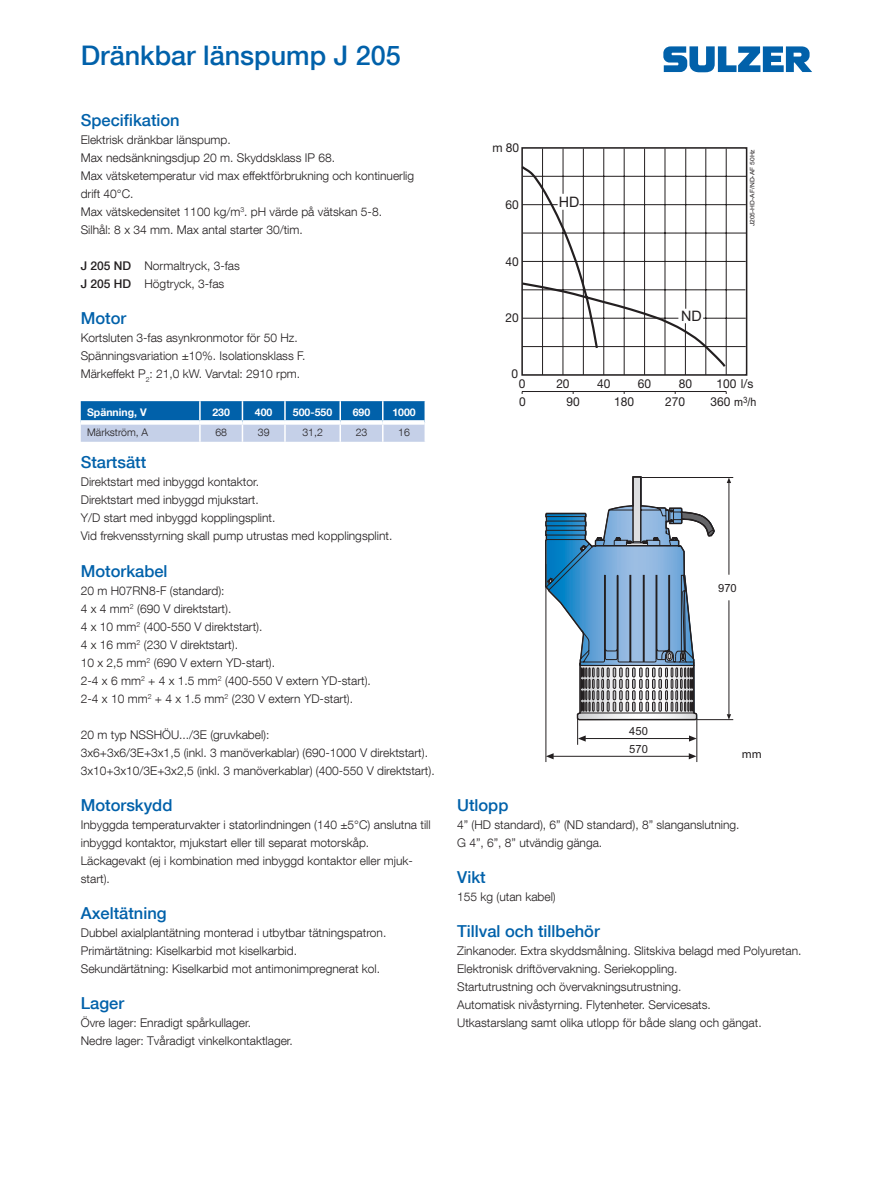
<style>
.page{position:relative;width:893px;height:1191px;background:#fff}
.page>*{position:absolute;margin:0;border:0;box-sizing:border-box;transform-origin:0 0}
.t1{font:500 27px "Helvetica Neue LT Com";color:#0161aa}
.Subtitle{font:500 16.5px "Helvetica Neue LT Com";color:#0161aa}
.t2{font:14.4px "Arial";color:#231f20}
.t3{font:12.3px "Helvetica Neue LT Com";color:#231f20}
.Body_text{font:300 12px/18px "Helvetica Neue LT Com";color:#231f20}
.t4{font:12px "Myriad";color:#231f20}
.t5{font:11.25px "Arial";color:#231f20}
.Table_column_title{font:700 10.5px "Helvetica Neue LT Com";color:#fff}
.Table_text{font:300 10.5px "Helvetica Neue LT Com";color:#231f20}
.t6{font:6.15px "Arial";color:#231f20;scale:1.09 1}
.s1{font-weight:500}
.s2{font-family:"Arial";font-size:11.7px}
</style>
<div class="page">
<svg style="left:663px;top:46px;width:149px;height:26px"></svg>
<div style="left:521px;top:147px;width:226px;height:229px;background:#fff;border:2px solid #231f20"></div>
<hr style="left:522px;top:346px;width:224px;height:1px;background:#231f20">
<hr style="left:522px;top:289px;width:223px;height:1px;background:#231f20">
<hr style="left:703px;top:318px;width:43px;height:1px;background:#231f20">
<hr style="left:522px;top:261px;width:224px;height:1px;background:#231f20">
<hr style="left:579px;top:204px;width:167px;height:1px;background:#231f20">
<hr style="left:523px;top:233px;width:223px;height:1px;background:#231f20">
<hr style="left:523px;top:176px;width:223px;height:1px;background:#231f20">
<hr style="left:542px;top:148px;width:1px;height:227px;background:#231f20">
<hr style="left:583px;top:148px;width:1px;height:227px;background:#231f20">
<hr style="left:563px;top:210px;width:1px;height:165px;background:#231f20">
<hr style="left:563px;top:148px;width:1px;height:46px;background:#231f20">
<hr style="left:603px;top:148px;width:1px;height:227px;background:#231f20">
<hr style="left:624px;top:148px;width:1px;height:227px;background:#231f20">
<hr style="left:665px;top:148px;width:1px;height:227px;background:#231f20">
<hr style="left:644px;top:148px;width:1px;height:227px;background:#231f20">
<hr style="left:685px;top:323px;width:1px;height:52px;background:#231f20">
<hr style="left:685px;top:148px;width:1px;height:161px;background:#231f20">
<hr style="left:705px;top:148px;width:1px;height:227px;background:#231f20">
<hr style="left:726px;top:148px;width:1px;height:227px;background:#231f20">
<hr style="left:522px;top:391px;width:204px;height:1px;background:#231f20">
<svg style="left:521px;top:164px;width:207px;height:205px"></svg>
<hr style="left:697px;top:718px;width:1px;height:44px;background:#231f20">
<hr style="left:546px;top:564px;width:1px;height:198px;background:#231f20">
<svg style="left:546px;top:753px;width:8px;height:6px"></svg>
<svg style="left:689px;top:753px;width:7px;height:6px"></svg>
<hr style="left:553px;top:756px;width:136px;height:1px;background:#231f20">
<hr style="left:641px;top:477px;width:92px;height:1px;background:#231f20">
<hr style="left:697px;top:719px;width:36px;height:1px;background:#231f20">
<svg style="left:727px;top:478px;width:4px;height:5px"></svg>
<svg style="left:727px;top:714px;width:4px;height:5px"></svg>
<hr style="left:729px;top:600px;width:1px;height:114px;background:#231f20">
<hr style="left:729px;top:482px;width:1px;height:92px;background:#231f20">
<svg style="left:545px;top:476px;width:170px;height:269px"></svg>
<svg style="left:81px;top:401px;width:345px;height:41px;background:#6198c8"></svg>
<div style="left:81px;top:420px;width:119px;height:5px;background:#fff"></div>
<div style="left:200px;top:420px;width:42px;height:5px;background:#fff"></div>
<div style="left:242px;top:420px;width:43px;height:5px;background:#fff"></div>
<div style="left:285px;top:420px;width:55px;height:5px;background:#fff"></div>
<div style="left:340px;top:420px;width:43px;height:5px;background:#fff"></div>
<div style="left:383px;top:420px;width:42px;height:5px;background:#fff"></div>
<p class="t1" style="left:81px;top:39px;width:322px">Dränkbar länspump J 205</p>
<p class="Subtitle" style="left:81px;top:110px;width:101px">Specifikation</p>
<p class="Body_text" style="left:81px;top:131px;width:335px">Elektrisk dränkbar länspump.<br>Max nedsänkningsdjup 20 m. Skyddsklass IP 68.<br>Max vätsketemperatur vid max effektförbrukning och kontinuerlig drift 40°C.<br>Max vätskedensitet 1100 kg/m<sup>3</sup>. pH värde på vätskan 5-8.<br>Silhål: 8 x 34 mm. Max antal starter 30/tim.</p>
<p class="Body_text" style="left:81px;top:257px;width:161px"><span class="s1">J 205 ND</span> Normaltryck, 3-fas</p>
<p class="Body_text" style="left:81px;top:275px;width:145px"><span class="s1">J 205 HD</span> Högtryck, 3-fas</p>
<p class="Subtitle" style="left:81px;top:308px;width:47px">Motor</p>
<p class="Body_text" style="left:81px;top:329px;width:218px">Kortsluten 3-fas asynkronmotor för 50 Hz.</p>
<p class="Body_text" style="left:81px;top:347px;width:226px">Spänningsvariation ±10%. Isolationsklass F.</p>
<p class="Body_text" style="left:81px;top:365px;width:221px">Märkeffekt P<sub>2</sub>: 21,0 kW. Varvtal: 2910 rpm.</p>
<p class="Table_column_title" style="left:87px;top:405px;width:61px">Spänning, V</p>
<p class="Table_column_title" style="left:212px;top:405px;width:19px">230</p>
<p class="Table_column_title" style="left:255px;top:405px;width:19px">400</p>
<p class="Table_column_title" style="left:293px;top:405px;width:41px">500-550</p>
<p class="Table_column_title" style="left:353px;top:405px;width:19px">690</p>
<p class="Table_column_title" style="left:392px;top:405px;width:25px">1000</p>
<p class="Table_text" style="left:87px;top:426px;width:63px">Märkström, A</p>
<p class="Table_text" style="left:215px;top:426px;width:13px">68</p>
<p class="Table_text" style="left:258px;top:426px;width:13px">39</p>
<p class="Table_text" style="left:302px;top:426px;width:22px">31,2</p>
<p class="Table_text" style="left:356px;top:426px;width:13px">23</p>
<p class="Table_text" style="left:398px;top:426px;width:13px">16</p>
<p class="Subtitle" style="left:81px;top:452px;width:67px">Startsätt</p>
<p class="Body_text" style="left:81px;top:473px;width:180px">Direktstart med inbyggd kontaktor.</p>
<p class="Body_text" style="left:81px;top:491px;width:180px">Direktstart med inbyggd mjukstart.</p>
<p class="Body_text" style="left:81px;top:509px;width:196px">Y/D start med inbyggd kopplingsplint.</p>
<p class="Body_text" style="left:81px;top:527px;width:313px">Vid frekvensstyrning skall pump utrustas med kopplingsplint.</p>
<p class="Subtitle" style="left:81px;top:560px;width:88px">Motorkabel</p>
<p class="Body_text" style="left:81px;top:581px;width:145px">20 m H07RN8-F (standard):</p>
<p class="Body_text" style="left:81px;top:599px;width:152px">4 x 4 mm<sup>2</sup> (690 V direktstart).</p>
<p class="Body_text" style="left:81px;top:617px;width:183px">4 x 10 mm<sup>2</sup> (400-550 V direktstart).</p>
<p class="Body_text" style="left:81px;top:635px;width:159px">4 x 16 mm<sup>2</sup> (230 V direktstart).</p>
<p class="Body_text" style="left:81px;top:653px;width:196px">10 x 2,5 mm<sup>2</sup> (690 V extern YD-start).</p>
<p class="Body_text" style="left:81px;top:671px;width:292px">2-4 x 6 mm<sup>2</sup> + 4 x 1.5 mm<sup>2</sup> (400-550 V extern YD-start).</p>
<p class="Body_text" style="left:81px;top:689px;width:274px">2-4 x 10 mm<sup>2</sup> + 4 x 1.5 mm<sup>2</sup> (230 V extern YD-start).</p>
<p class="Body_text" style="left:81px;top:725px;width:190px">20 m typ NSSHÖU.../3E (gruvkabel):</p>
<p class="Body_text" style="left:81px;top:743px;width:349px">3x6+3x6/3E+3x1,5 (inkl. 3 manöverkablar) (690-1000 V direktstart).</p>
<p class="Body_text" style="left:81px;top:761px;width:355px">3x10+3x10/3E+3x2,5 (inkl. 3 manöverkablar) (400-550 V direktstart).</p>
<p class="Subtitle" style="left:81px;top:794px;width:93px">Motorskydd</p>
<p class="Body_text" style="left:81px;top:815px;width:351px">Inbyggda temperaturvakter i statorlindningen (140 ±5°C) anslutna till inbyggd kontaktor, mjukstart eller till separat motorskåp.<br>Läckagevakt (ej i kombination med inbyggd kontaktor eller mjuk&shy;start).</p>
<p class="Subtitle" style="left:81px;top:902px;width:87px">Axeltätning</p>
<p class="Body_text" style="left:81px;top:923px;width:307px">Dubbel axialplantätning monterad i utbytbar tätningspatron.</p>
<p class="Body_text" style="left:81px;top:941px;width:218px">Primärtätning: Kiselkarbid mot kiselkarbid.</p>
<p class="Body_text" style="left:81px;top:959px;width:301px">Sekundärtätning: Kiselkarbid mot antimonimpregnerat kol.</p>
<p class="Subtitle" style="left:81px;top:992px;width:45px">Lager</p>
<p class="Body_text" style="left:81px;top:1013px;width:214px">Övre lager: Enradigt spårkullager.<br>Nedre lager: Tvåradigt vinkelkontaktlager.</p>
<p class="t3" style="left:492px;top:140px;width:28px">m 80</p>
<p class="t3" style="left:505px;top:197px;width:15px">60</p>
<p class="t3" style="left:505px;top:254px;width:15px">40</p>
<p class="t3" style="left:505px;top:310px;width:15px">20</p>
<p class="t3" style="left:511px;top:365px;width:8px">0</p>
<p class="t3" style="left:519px;top:376px;width:8px">0</p>
<p class="t2" style="left:559px;top:192px;width:22px">HD</p>
<p class="t6" style="left:748px;top:226px;width:72px;rotate:-90deg">J205-HD-AF/ND-AF 50Hz</p>
<p class="t3" style="left:556px;top:376px;width:15px">20</p>
<p class="t3" style="left:597px;top:376px;width:15px">40</p>
<p class="t2" style="left:681px;top:306px;width:22px">ND</p>
<p class="t3" style="left:638px;top:376px;width:15px">60</p>
<p class="t3" style="left:679px;top:376px;width:15px">80</p>
<p class="t3" style="left:716px;top:376px;width:38px">100 l/s</p>
<p class="t3" style="left:519px;top:394px;width:8px">0</p>
<p class="t3" style="left:710px;top:394px;width:47px">360 <span class="s2">m</span><sup>3</sup><span class="s2">/h</span></p>
<p class="t3" style="left:567px;top:394px;width:15px">90</p>
<p class="t3" style="left:614px;top:394px;width:21px">180</p>
<p class="t3" style="left:665px;top:394px;width:21px">270</p>
<p class="t5" style="left:629px;top:723px;width:20px">450</p>
<p class="t5" style="left:629px;top:741px;width:20px">570</p>
<p class="t5" style="left:718px;top:580px;width:20px">970</p>
<p class="t4" style="left:742px;top:747px;width:22px">mm</p>
<p class="Subtitle" style="left:457px;top:794px;width:53px">Utlopp</p>
<p class="Body_text" style="left:457px;top:815px;width:284px">4” (HD standard), 6” (ND standard), 8” slanganslutning.</p>
<p class="Body_text" style="left:457px;top:833px;width:147px">G 4”, 6”, 8” utvändig gänga.</p>
<p class="Subtitle" style="left:457px;top:866px;width:30px">Vikt</p>
<p class="Body_text" style="left:457px;top:887px;width:100px">155 kg (utan kabel)</p>
<p class="Subtitle" style="left:457px;top:920px;width:144px">Tillval och tillbehör</p>
<p class="Body_text" style="left:457px;top:941px;width:346px">Zinkanoder. Extra skyddsmålning. Slitskiva belagd med Polyuretan.<br>Elektronisk driftövervakning. Seriekoppling.</p>
<p class="Body_text" style="left:457px;top:977px;width:226px">Startutrustning och övervakningsutrustning.</p>
<p class="Body_text" style="left:457px;top:995px;width:255px">Automatisk nivåstyrning. Flytenheter. Servicesats.</p>
<p class="Body_text" style="left:457px;top:1013px;width:306px">Utkastarslang samt olika utlopp för både slang och gängat.</p>
</div>
